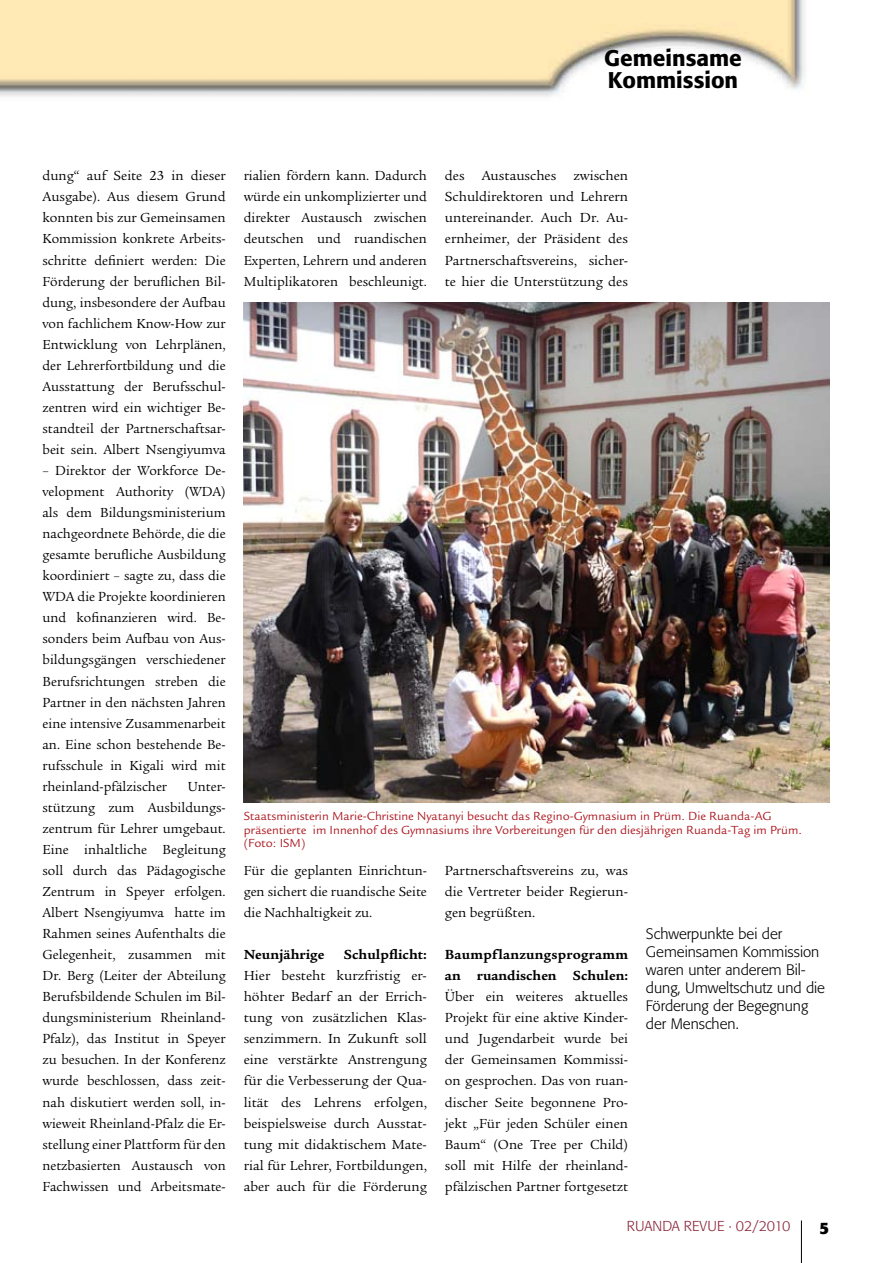
<style>
.page{position:relative;width:893px;height:1263px;background:#fff}
.page>*{position:absolute;margin:0;border:0;box-sizing:border-box;transform-origin:0 0}
.t1{font:500 22.5px/22.5px "Formata";color:#000}
.t2{font:700 16.5px "Formata";color:#000}
.t3{font:300 15px/18px "Formata";color:#000}
.t4{font:14.25px/21px "Legacy Serif";color:#000;text-align:justify}
.t5{font:700 14.25px/21px "Legacy Serif";color:#000}
.t6{font:300 14.25px "Formata";color:#8a2337}
.t7{font:12.75px/13.5px "Legacy Sans";color:#ad1a22}
</style>
<div class="page">
<img style="left:0;top:0;width:806px;height:97px">
<hr style="left:801px;top:1220px;width:1px;height:43px;background:#000">
<img style="left:244px;top:303px;width:585px;height:499px">
<h1 class="t1" style="left:604px;top:46px;width:139px">Gemeinsame<br>Kommission</h1>
<p class="t4" style="left:43px;top:165px;width:185px">dung“ auf Seite 23 in dieser Ausgabe). Aus diesem Grund konnten bis zur Gemeinsamen Kommission konkrete Arbeits&shy;schritte definiert werden: Die Förderung der beruflichen Bil&shy;dung, insbesondere der Aufbau von fachlichem Know-How zur Entwicklung von Lehrplänen, der Lehrerfortbildung und die Ausstattung der Berufsschul&shy;zentren wird ein wichtiger Be&shy;standteil der Partnerschaftsar&shy;beit sein. Albert Nsengiyumva</p>
<p class="t4" style="left:43px;top:460px;width:185px">– Direktor der Workforce De&shy;velopment Authority (WDA) als dem Bildungsministerium nachgeordnete Behörde, die die gesamte berufliche Ausbildung koordiniert – sagte zu, dass die WDA die Projekte koordinieren und kofinanzieren wird. Be&shy;sonders beim Aufbau von Aus&shy;bildungsgängen verschiedener Berufsrichtungen streben die Partner in den nächsten Jahren eine intensive Zusammenarbeit an. Eine schon bestehende Be&shy;rufsschule in Kigali wird mit rheinland-pfälzischer</p>
<p class="t4" style="left:43px;top:776px;width:185px;text-indent:145px">Unter&shy;stützung zum Ausbildungs&shy;zentrum für Lehrer umgebaut.<br>Eine inhaltliche Begleitung soll durch das Pädagogische Zentrum in Speyer erfolgen.<br>Albert Nsengiyumva hatte im Rahmen seines Aufenthalts die Gelegenheit, zusammen mit Dr. Berg (Leiter der Abteilung Berufsbildende Schulen im Bil&shy;dungsministerium Rheinland-Pfalz), das Institut in Speyer zu besuchen. In der Konferenz wurde beschlossen, dass zeit&shy;nah diskutiert werden soll, in&shy;wieweit Rheinland-Pfalz die Er&shy;stellung einer Plattform für den netzbasierten Austausch von Fachwissen und Arbeitsmate-</p>
<p class="t4" style="left:244px;top:165px;width:185px">rialien fördern kann. Dadurch würde ein unkomplizierter und direkter Austausch zwischen deutschen und ruandischen Experten, Lehrern und anderen Multiplikatoren beschleunigt.</p>
<p class="t4" style="left:445px;top:165px;width:185px">des Austausches zwischen Schuldirektoren und Lehrern untereinander. Auch Dr. Au&shy;ernheimer, der Präsident des Partnerschaftsvereins, sicher&shy;te hier die Unterstützung des</p>
<p class="t7" style="left:244px;top:809px;width:560px">Staatsministerin Marie-Christine Nyatanyi besucht das Regino-Gymnasium in Prüm. Die Ruanda-AG präsentierte im Innenhof des Gymnasiums ihre Vorbereitungen für den diesjährigen Ruanda-Tag im Prüm. (Foto: ISM)</p>
<p class="t4" style="left:244px;top:860px;width:185px">Für die geplanten Einrichtun&shy;gen sichert die ruandische Seite die Nachhaltigkeit zu.</p>
<p class="t5" style="left:244px;top:944px;width:82px">Neunjährige</p>
<p class="t5" style="left:344px;top:944px;width:84px">Schulpflicht:</p>
<p class="t4" style="left:244px;top:965px;width:185px">Hier besteht kurzfristig er&shy;höhter Bedarf an der Errich&shy;tung von zusätzlichen Klas&shy;senzimmern. In Zukunft soll eine verstärkte Anstrengung für die Verbesserung der Qua&shy;lität des Lehrens erfolgen, beispielsweise durch Ausstat&shy;tung mit didaktischem Mate&shy;rial für Lehrer, Fortbildungen, aber auch für die Förderung</p>
<p class="t4" style="left:445px;top:860px;width:185px">Partnerschaftsvereins zu, was die Vertreter beider Regierun&shy;gen begrüßten.</p>
<p class="t5" style="left:445px;top:944px;width:185px">Baumpflanzungsprogramm an ruandischen Schulen:</p>
<p class="t4" style="left:445px;top:986px;width:185px">Über ein weiteres aktuelles Projekt für eine aktive Kinder&shy;und Jugendarbeit wurde bei der Gemeinsamen Kommissi&shy;on gesprochen. Das von ruan&shy;discher Seite begonnene Pro&shy;jekt „Für jeden Schüler einen Baum“ (One Tree per Child) soll mit Hilfe der rheinland&shy;pfälzischen Partner fortgesetzt</p>
<p class="t3" style="left:646px;top:925px;width:181px">Schwerpunkte bei der<br>Gemeinsamen Kommission waren unter anderem Bil&shy;dung, Umweltschutz und die<br>Förderung der Begegnung der Menschen.</p>
<p class="t6" style="left:627px;top:1218px;width:165px">RUANDA REVUE · 02/2010</p>
<p class="t2" style="left:820px;top:1217px;width:11px">5</p>
</div>
